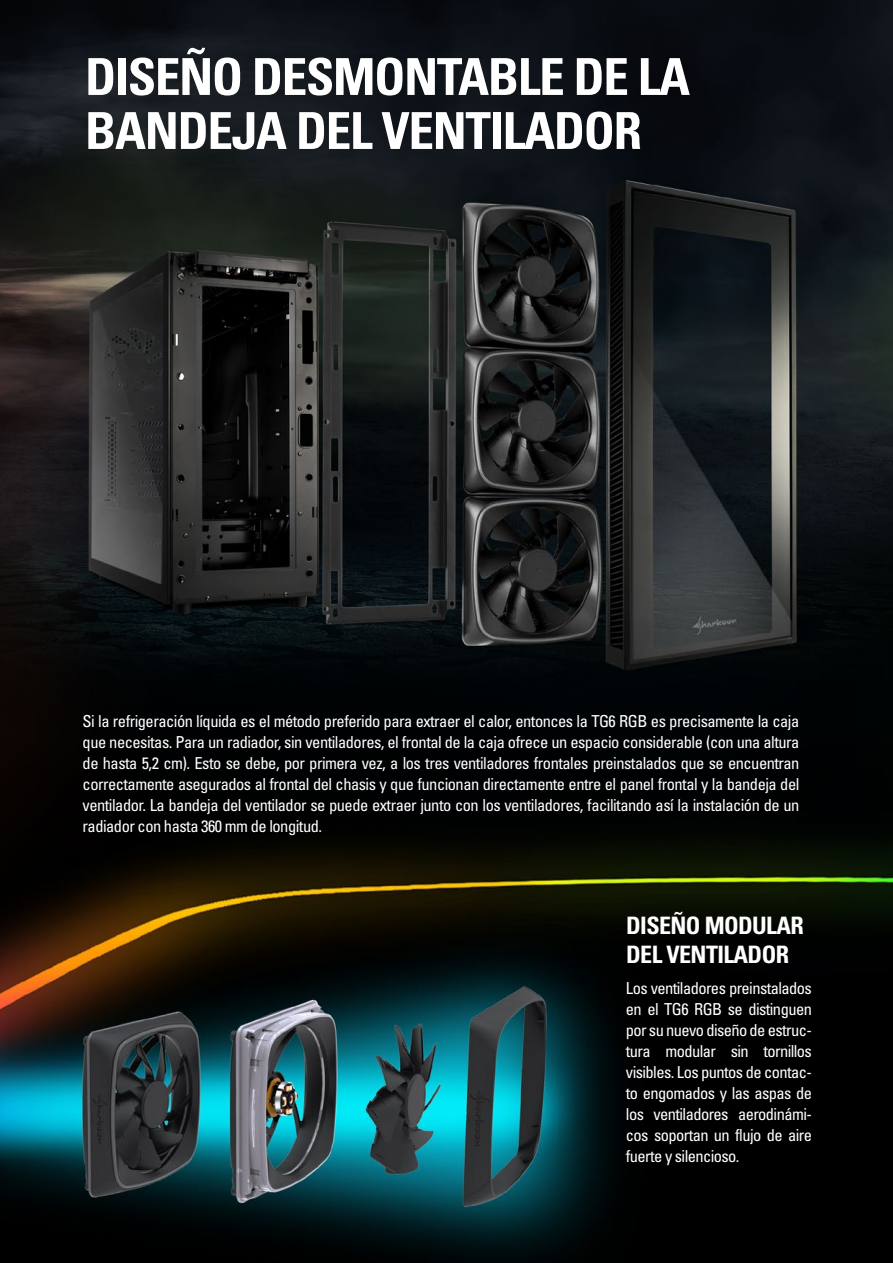
<style>
.page{position:relative;width:893px;height:1263px;background:#fff}
.page>*{position:absolute;margin:0;border:0;box-sizing:border-box;transform-origin:0 0}
.t1{font:700 condensed 51px/54px "Univers";letter-spacing:-.025em;color:#fff}
.t2{font:700 condensed 24px/28.5px "Univers";letter-spacing:-.025em;color:#fff}
.t3{font:condensed 16.5px/21px "Univers";letter-spacing:-.035em;color:#fff;text-align:justify}
</style>
<div class="page">
<img style="left:0;top:0;width:893px;height:1263px">
<h1 class="t1" style="left:85px;top:50px;width:607px">DISEÑO DESMONTABLE DE LA<br>BANDEJA DEL VENTILADOR</h1>
<p class="t3" style="left:83px;top:710px;width:718px">Si la refrigeración líquida es el método preferido para extraer el calor, entonces la TG6 RGB es precisamente la caja que necesitas. Para un radiador, sin ventiladores, el frontal de la caja ofrece un espacio considerable (con una altura de hasta 5,2 cm). Esto se debe, por primera vez, a los tres ventiladores frontales preinstalados que se encuentran correctamente asegurados al frontal del chasis y que funcionan directamente entre el panel frontal y la bandeja del ventilador. La bandeja del ventilador se puede extraer junto con los ventiladores, facilitando así la instalación de un radiador con hasta 360 mm de longitud.</p>
<h2 class="t2" style="left:626px;top:911px;width:179px">DISEÑO MODULAR<br>DEL VENTILADOR</h2>
<p class="t3" style="left:626px;top:977px;width:187px">Los ventiladores preinstalados en el TG6 RGB se distinguen por su nuevo diseño de estruc&shy;tura modular sin tornillos visibles. Los puntos de contac&shy;to engomados y las aspas de los ventiladores aerodinámi&shy;cos soportan un flujo de aire fuerte y silencioso.</p>
</div>
